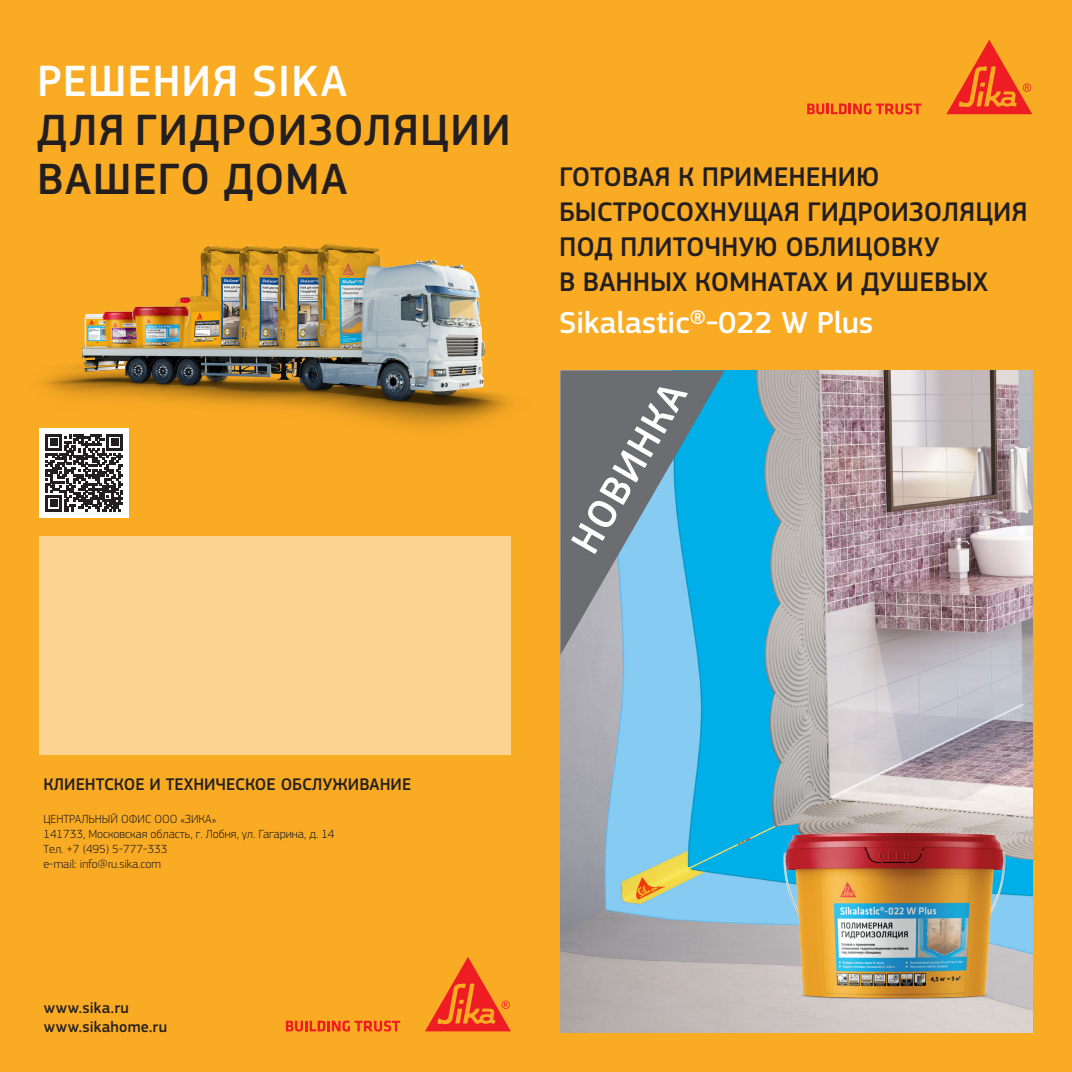
<style>
.page{position:relative;width:1072px;height:1072px;background:#fff}
.page>*{position:absolute;margin:0;border:0;box-sizing:border-box;transform-origin:0 0}
.t1{font:500 45.5px/49px "PF Square Sans Pro";letter-spacing:.025em;color:#231f20}
.t2{font:500 45.5px "PF Square Sans Pro";letter-spacing:.02em;color:#fff}
.SI_Title_Leaflet{font:500 42px "PF Square Sans Pro";color:#fff}
.SI_Title_Leaflet-2{font:500 31.5px "PF Square Sans Pro";color:#fff}
.SI_Title_Leaflet-3{font:500 28px/35px "PF Square Sans Pro";color:#231f20}
.t3{font:500 17.5px "PF Square Sans Pro";color:#231f20}
.t4{font:500 15.75px/19.2px "PF Square Sans Pro";letter-spacing:.02em;color:#231f20}
.t5{font:300 12.25px "PF Square Sans Pro";color:#231f20}
</style>
<div class="page">
<div style="left:0;top:0;width:531px;height:1071px;background:#faab24"></div>
<div style="left:521px;top:0;width:550px;height:1071px;background:#faab24"></div>
<div style="left:40px;top:536px;width:471px;height:218px;background:#fed291"></div>
<img style="left:561px;top:370px;width:471px;height:662px">
<div style="left:40px;top:428px;width:89px;height:89px;background:#fff"></div>
<svg style="left:46px;top:470px;width:77px;height:41px"></svg>
<img style="left:39px;top:244px;width:472px;height:226px">
<svg style="left:560px;top:370px;width:164px;height:285px;background:#5e94aa"></svg>
<img style="left:764px;top:811px;width:258px;height:206px">
<svg style="left:286px;top:1020px;width:114px;height:11px"></svg>
<svg style="left:425px;top:957px;width:86px;height:74px"></svg>
<svg style="left:807px;top:103px;width:114px;height:11px"></svg>
<svg style="left:946px;top:40px;width:86px;height:74px"></svg>
<p class="t2" style="left:37px;top:55px;width:311px">РЕШЕНИЯ SIKA</p>
<p class="t1" style="left:37px;top:106px;width:475px">ДЛЯ ГИДРОИЗОЛЯЦИИ<br>ВАШЕГО ДОМА</p>
<p class="SI_Title_Leaflet-3" style="left:559px;top:160px;width:470px">ГОТОВАЯ К ПРИМЕНЕНИЮ<br>БЫСТРОСОХНУЩАЯ ГИДРОИЗОЛЯЦИЯ<br>ПОД ПЛИТОЧНУЮ ОБЛИЦОВКУ<br>В ВАННЫХ КОМНАТАХ И ДУШЕВЫХ</p>
<p class="SI_Title_Leaflet-2" style="left:559px;top:304px;width:316px">Sikalastic®-022 W Plus</p>
<p class="SI_Title_Leaflet" style="left:560px;top:537px;width:191px;rotate:-60deg">НОВИНКА</p>
<p class="t3" style="left:43px;top:773px;width:369px">КЛИЕНТСКОЕ И ТЕХНИЧЕСКОЕ ОБСЛУЖИВАНИЕ</p>
<p class="t5" style="left:43px;top:812px;width:174px">ЦЕНТРАЛЬНЫЙ ОФИС ООО «ЗИКА»</p>
<p class="t5" style="left:43px;top:827px;width:293px">141733, Московская область, г. Лобня, ул. Гагарина, д. 14</p>
<p class="t5" style="left:43px;top:841px;width:125px">Тел. +7 (495) 5‑777‑333</p>
<p class="t5" style="left:43px;top:856px;width:119px">e-mail: info@ru.sika.com</p>
<p class="t4" style="left:44px;top:998px;width:125px">www.sika.ru www.sikahome.ru</p>
</div>
